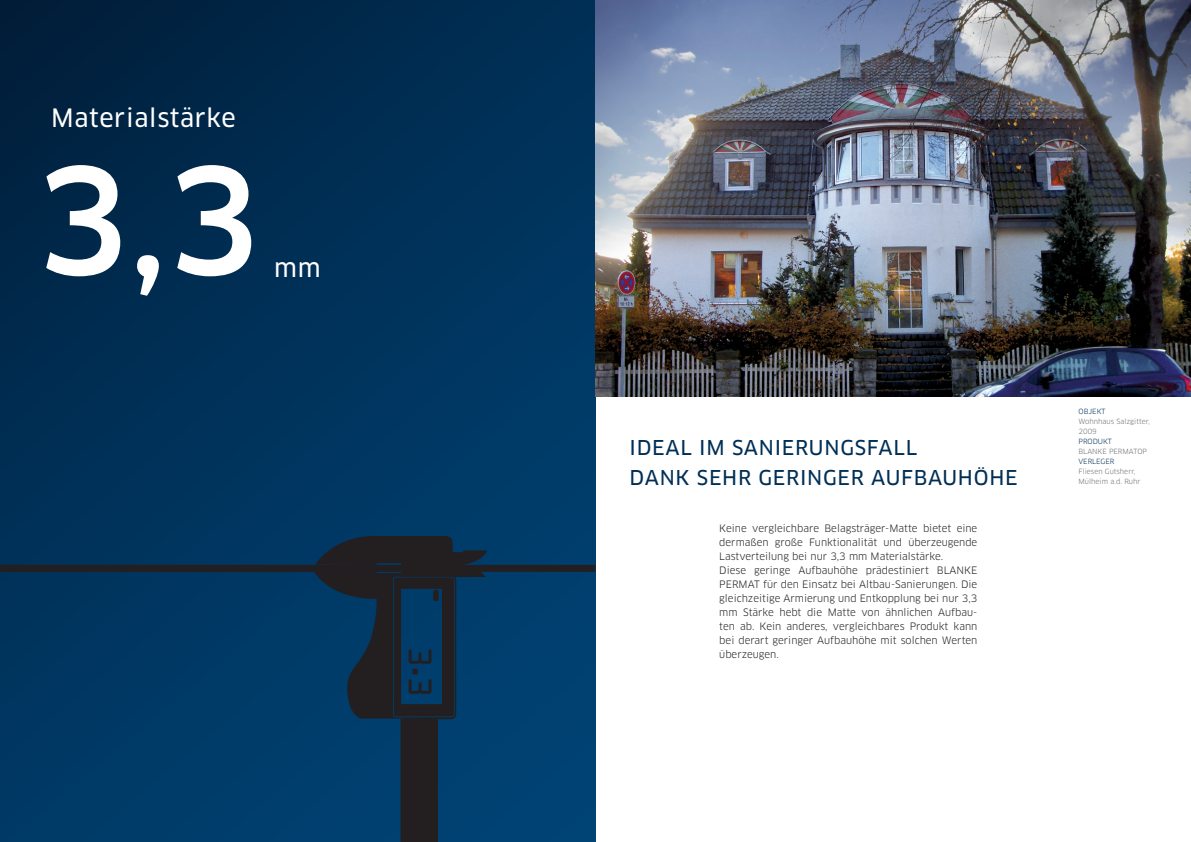
<style>
.page{position:relative;width:1191px;height:842px;background:#fff}
.page>*{position:absolute;margin:0;border:0;box-sizing:border-box;transform-origin:0 0}
.t1{font:500 145px "Clan OT";color:#fff}
.t2{font:29.3px "OCRA Std";color:#231f20}
.t3{font:24.8px "Clan OT News";color:#fff}
.t4{font:20px/30px "Clan OT News";letter-spacing:.035em;color:#002f56}
.t5{font:10px/14px "Clan OT";color:#231f20}
.t6{font:7px/10px "Clan OT";color:#6d6f71}
.t7{font:7px "Clan OT";color:#002f56}
</style>
<div class="page">
<div style="left:0;top:0;width:595px;height:842px;background:linear-gradient(to bottom,#002748,#003f6f)"></div>
<img style="left:595px;top:0;width:596px;height:397px">
<div style="left:0;top:565px;width:595px;height:7px;background:#231f20"></div>
<svg style="left:314px;top:536px;width:173px;height:306px;background:#0c3250"></svg>
<div style="left:433px;top:590px;width:5px;height:11px;background:#231f20;border-radius:3px"></div>
<h3 class="t3" style="left:51px;top:103px;width:186px">MATERIALSTÄRKE</h3>
<h1 class="t1" style="left:36px;top:137px;width:226px">3,3</h1>
<h3 class="t3" style="left:274px;top:254px;width:48px">MM</h3>
<h2 class="t2" style="left:433px;top:646px;width:53px;rotate:90deg">3.3</h2>
<h3 class="t4" style="left:629px;top:433px;width:389px">I DEAL IM SAN IERUNGSFALL<br>DANK SEHR GERINGER AUFBAUHÖHE</h3>
<p class="t5" style="left:719px;top:522px;width:259px">Keine vergleichbare Belagsträger-Matte bietet eine dermaßen große Funktionalität und überzeugende Lastverteilung bei nur 3,3 mm Materialstärke.<br>Diese geringe Aufbauhöhe prädestiniert BLANKE PERMAT für den Einsatz bei Altbau-Sanierungen. Die gleichzeitige Armierung und Entkopplung bei nur 3,3 mm Stärke hebt die Matte von ähnlichen Aufbau&shy;ten ab. Kein anderes, vergleichbares Produkt kann bei derart geringer Aufbauhöhe mit solchen Werten überzeugen.</p>
<p class="t7" style="left:1078px;top:407px;width:29px">OBJEKT</p>
<p class="t6" style="left:1078px;top:416px;width:73px">Wohnhaus Salzgitter,<br>2009</p>
<p class="t7" style="left:1078px;top:437px;width:35px">PRODUKT</p>
<p class="t6" style="left:1078px;top:446px;width:70px">BLANKE PERMATOP</p>
<p class="t7" style="left:1078px;top:457px;width:37px">VERLEGER</p>
<p class="t6" style="left:1078px;top:466px;width:63px">Fliesen Gutsherr,<br>Mülheim a.d. Ruhr</p>
</div>
